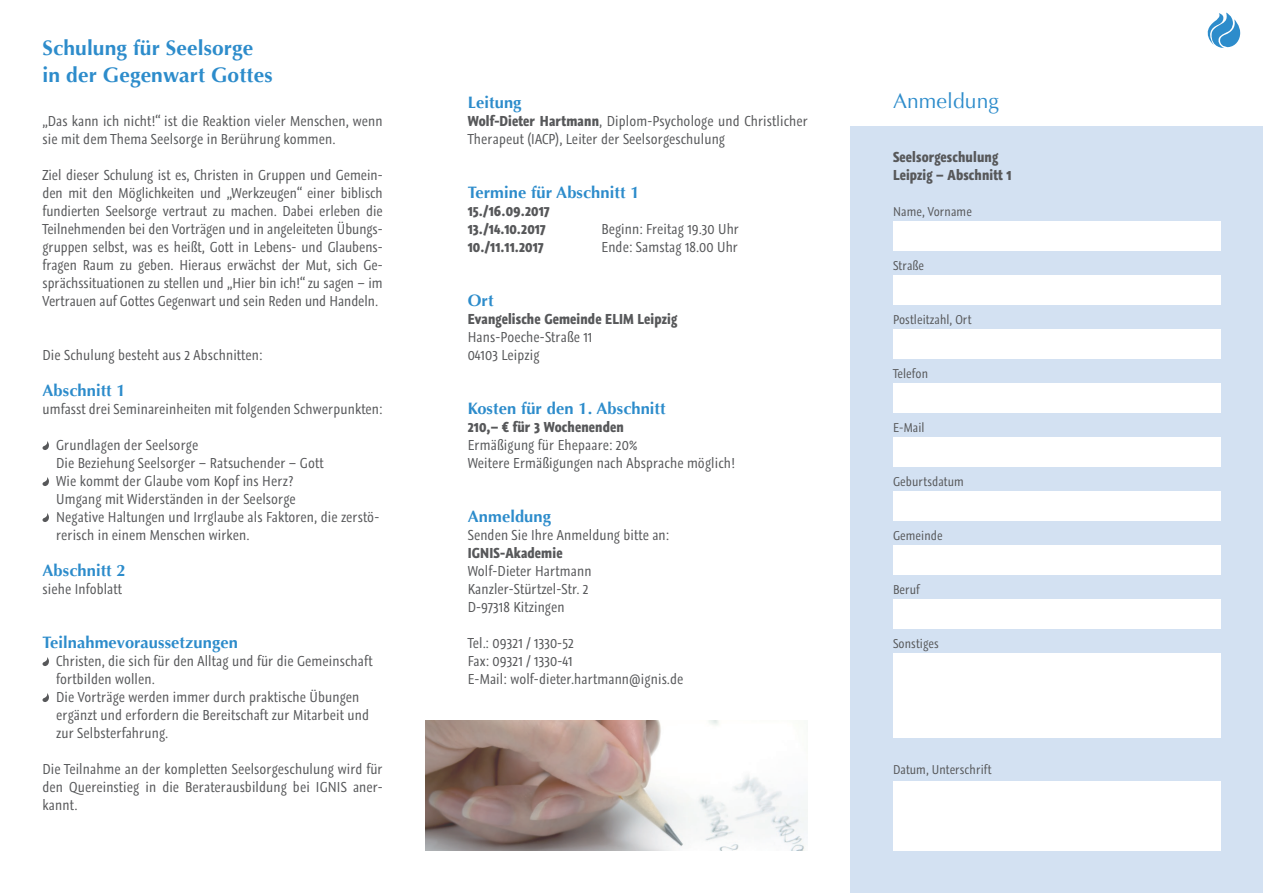
<style>
.page{position:relative;width:1263px;height:893px;background:#fff}
.page>*{position:absolute;margin:0;border:0;box-sizing:border-box;transform-origin:0 0}
.t1{font:700 21px/27px "Optima";letter-spacing:.005em;color:#2d8ccb}
.t2{font:21px "Optima";letter-spacing:.005em;color:#2d8ccb}
.t3{font:700 16.5px "Optima";letter-spacing:.005em;color:#2d8ccb}
.t4{font:13.5px/18px "Graublau Web";letter-spacing:.01em;color:#57585a}
.t5{font:700 13.5px/18px "Graublau Web";letter-spacing:.01em;color:#57585a}
.t6{font:12px "Graublau Web";letter-spacing:.01em;color:#57585a}
.s1{font-weight:700}
</style>
<div class="page">
<svg style="left:42px;top:441px;width:7px;height:9px"></svg>
<svg style="left:42px;top:477px;width:7px;height:9px"></svg>
<svg style="left:42px;top:513px;width:7px;height:9px"></svg>
<svg style="left:42px;top:657px;width:7px;height:9px"></svg>
<svg style="left:42px;top:693px;width:7px;height:9px"></svg>
<img style="left:425px;top:720px;width:383px;height:130px">
<div style="left:850px;top:126px;width:413px;height:767px;background:#d3e1f2"></div>
<svg style="left:1207px;top:13px;width:33px;height:35px"></svg>
<div style="left:893px;top:221px;width:327px;height:30px;background:#fff"></div>
<div style="left:893px;top:275px;width:327px;height:30px;background:#fff"></div>
<div style="left:893px;top:329px;width:327px;height:30px;background:#fff"></div>
<div style="left:893px;top:383px;width:327px;height:30px;background:#fff"></div>
<div style="left:893px;top:437px;width:327px;height:30px;background:#fff"></div>
<div style="left:893px;top:491px;width:327px;height:30px;background:#fff"></div>
<div style="left:893px;top:545px;width:327px;height:30px;background:#fff"></div>
<div style="left:893px;top:599px;width:327px;height:30px;background:#fff"></div>
<div style="left:893px;top:653px;width:327px;height:85px;background:#fff"></div>
<div style="left:893px;top:781px;width:327px;height:69px;background:#fff"></div>
<h1 class="t1" style="left:43px;top:34px;width:231px">Schulung für Seelsorge in der Gegenwart Gottes</h1>
<p class="t4" style="left:43px;top:112px;width:342px">„Das kann ich nicht!“ ist die Reaktion vieler Menschen, wenn sie mit dem Thema Seelsorge in Berührung kommen.</p>
<p class="t4" style="left:43px;top:166px;width:342px;text-align:justify">Ziel dieser Schulung ist es, Christen in Gruppen und Gemein&shy;den mit den Möglichkeiten und „Werkzeugen“ einer biblisch fundierten Seelsorge vertraut zu machen. Dabei erleben die Teilnehmenden bei den Vorträgen und in angeleiteten Übungs&shy;gruppen selbst, was es heißt, Gott in Lebens- und Glaubens&shy;fragen Raum zu geben. Hieraus erwächst der Mut, sich Ge&shy;sprächssituationen zu stellen und „Hier bin ich!“ zu sagen – im Vertrauen auf Gottes Gegenwart und sein Reden und Handeln.</p>
<p class="t4" style="left:43px;top:346px;width:222px">Die Schulung besteht aus 2 Abschnitten:</p>
<p class="t3" style="left:43px;top:381px;width:85px">Abschnitt 1</p>
<p class="t4" style="left:43px;top:400px;width:342px">umfasst drei Seminareinheiten mit folgenden Schwerpunkten:</p>
<p class="t4" style="left:56px;top:436px;width:325px">Grundlagen der Seelsorge<br>Die Beziehung Seelsorger – Ratsuchender – Gott<br>Wie kommt der Glaube vom Kopf ins Herz?<br>Umgang mit Widerständen in der Seelsorge<br>Negative Haltungen und Irrglaube als Faktoren, die zerstö&shy;rerisch in einem Menschen wirken.</p>
<p class="t3" style="left:43px;top:561px;width:85px">Abschnitt 2</p>
<p class="t4" style="left:43px;top:580px;width:81px">siehe Infoblatt</p>
<p class="t3" style="left:43px;top:633px;width:197px">Teilnahmevoraussetzungen</p>
<p class="t4" style="left:56px;top:652px;width:318px">Christen, die sich für den Alltag und für die Gemeinschaft fortbilden wollen.<br>Die Vorträge werden immer durch praktische Übungen ergänzt und erfordern die Bereitschaft zur Mitarbeit und zur Selbsterfahrung.</p>
<p class="t4" style="left:43px;top:760px;width:342px;text-align:justify">Die Teilnahme an der kompletten Seelsorgeschulung wird für den Quereinstieg in die Beraterausbildung bei IGNIS aner&shy;kannt.</p>
<p class="t3" style="left:468px;top:93px;width:55px">Leitung</p>
<p class="t4" style="left:468px;top:112px;width:342px"><span class="s1">Wolf-Dieter Hartmann</span>, Diplom-Psychologe und Christlicher<br>Therapeut (IACP), Leiter der Seelsorgeschulung</p>
<p class="t3" style="left:468px;top:183px;width:173px">Termine für Abschnitt 1</p>
<p class="t5" style="left:468px;top:202px;width:83px">15./16.09.2017<br>13./14.10.2017<br>10./11.11.2017</p>
<p class="t4" style="left:601px;top:220px;width:139px">Beginn: Freitag 19.30 Uhr<br>Ende: Samstag 18.00 Uhr</p>
<p class="t3" style="left:468px;top:291px;width:27px">Ort</p>
<p class="t5" style="left:468px;top:310px;width:211px">Evangelische Gemeinde ELIM Leipzig</p>
<p class="t4" style="left:468px;top:328px;width:126px">Hans-Poeche-Straße 11<br>04103 Leipzig</p>
<p class="t3" style="left:468px;top:399px;width:199px">Kosten für den 1. Abschnitt</p>
<p class="t5" style="left:468px;top:418px;width:158px">210,– € für 3 Wochenenden</p>
<p class="t4" style="left:468px;top:436px;width:268px">Ermäßigung für Ehepaare: 20%<br>Weitere Ermäßigungen nach Absprache möglich!</p>
<p class="t3" style="left:468px;top:507px;width:85px">Anmeldung</p>
<p class="t4" style="left:468px;top:526px;width:203px">Senden Sie Ihre Anmeldung bitte an:</p>
<p class="t5" style="left:468px;top:544px;width:96px">IGNIS-Akademie</p>
<p class="t4" style="left:468px;top:562px;width:125px">Wolf-Dieter Hartmann<br>Kanzler-Stürtzel-Str. 2<br>D-97318 Kitzingen</p>
<p class="t4" style="left:468px;top:634px;width:217px">Tel.: 09321 / 1330-52<br>Fax: 09321 / 1330-41<br>E-Mail: wolf-dieter.hartmann@ignis.de</p>
<h1 class="t2" style="left:893px;top:89px;width:108px">Anmeldung</h1>
<p class="t5" style="left:893px;top:148px;width:120px">Seelsorgeschulung<br>Leipzig – Abschnitt 1</p>
<p class="t6" style="left:893px;top:203px;width:80px">Name, Vorname</p>
<p class="t6" style="left:893px;top:257px;width:33px">Straße</p>
<p class="t6" style="left:893px;top:311px;width:80px">Postleitzahl, Ort</p>
<p class="t6" style="left:893px;top:365px;width:36px">Telefon</p>
<p class="t6" style="left:893px;top:419px;width:33px">E-Mail</p>
<p class="t6" style="left:893px;top:473px;width:72px">Geburtsdatum</p>
<p class="t6" style="left:893px;top:527px;width:51px">Gemeinde</p>
<p class="t6" style="left:893px;top:581px;width:28px">Beruf</p>
<p class="t6" style="left:893px;top:635px;width:47px">Sonstiges</p>
<p class="t6" style="left:893px;top:761px;width:100px">Datum, Unterschrift</p>
</div>
